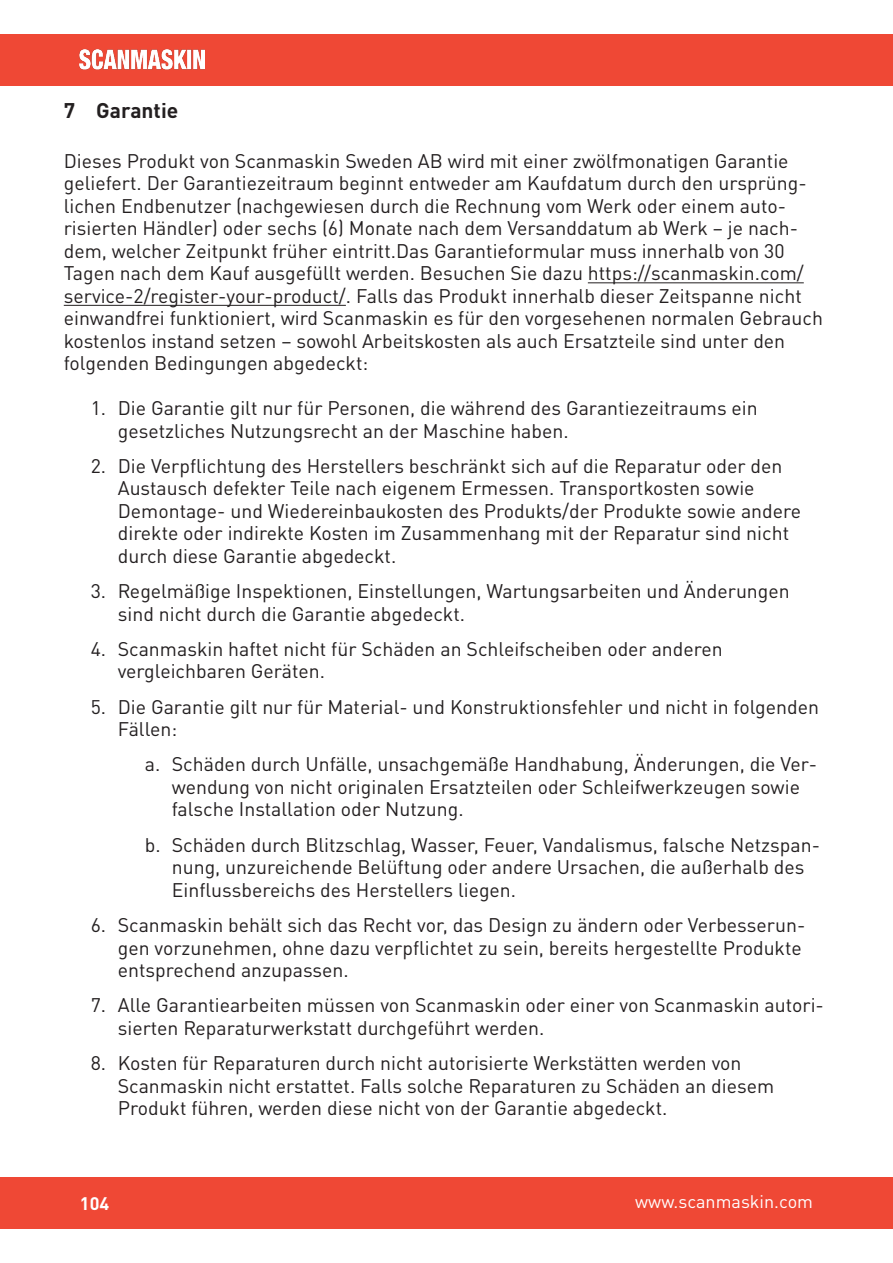
<style>
.page{position:relative;width:893px;height:1263px;background:#fff}
.page>*{position:absolute;margin:0;border:0;box-sizing:border-box;transform-origin:0 0}
.t1{font:700 21px "DIN Pro";color:#231f20}
.t2{font:19.5px/22.5px "DIN Pro";color:#231f20}
.t3{font:18px "DIN Pro";color:#fff}
.t4{font:700 18px "DIN Pro";color:#fff}
</style>
<div class="page">
<hr style="left:588px;top:282px;width:216px;height:1px;background:#231f20">
<hr style="left:64px;top:305px;width:282px;height:1px;background:#231f20">
<div style="left:0;top:34px;width:893px;height:51px;background:#ef4835"></div>
<div style="left:0;top:1178px;width:893px;height:51px;background:#ef4835"></div>
<img style="left:80px;top:50px;width:124px;height:19px">
<p class="t1" style="left:64px;top:94px;width:116px">7 Garantie</p>
<p class="t2" style="left:64px;top:147px;width:761px">Dieses Produkt von Scanmaskin Sweden AB wird mit einer zwölfmonatigen Garantie geliefert. Der Garantiezeitraum beginnt entweder am Kaufdatum durch den ursprüng&shy;lichen Endbenutzer (nachgewiesen durch die Rechnung vom Werk oder einem auto&shy;risierten Händler) oder sechs (6) Monate nach dem Versanddatum ab Werk – je nach&shy;dem, welcher Zeitpunkt früher eintritt.Das Garantieformular muss innerhalb von 30<br>Tagen nach dem Kauf ausgefüllt werden. Besuchen Sie dazu https://scanmaskin.com/ service-2/register-your-product/. Falls das Produkt innerhalb dieser Zeitspanne nicht einwandfrei funktioniert, wird Scanmaskin es für den vorgesehenen normalen Gebrauch kostenlos instand setzen – sowohl Arbeitskosten als auch Ersatzteile sind unter den folgenden Bedingungen abgedeckt:</p>
<p class="t2" style="left:118px;top:395px;width:641px;text-indent:-27px">1. Die Garantie gilt nur für Personen, die während des Garantiezeitraums ein gesetzliches Nutzungsrecht an der Maschine haben.</p>
<p class="t2" style="left:118px;top:453px;width:685px;text-indent:-27px">2. Die Verpflichtung des Herstellers beschränkt sich auf die Reparatur oder den Austausch defekter Teile nach eigenem Ermessen. Transportkosten sowie Demontage- und Wiedereinbaukosten des Produkts/der Produkte sowie andere direkte oder indirekte Kosten im Zusammenhang mit der Reparatur sind nicht durch diese Garantie abgedeckt.</p>
<p class="t2" style="left:118px;top:578px;width:673px;text-indent:-27px">3. Regelmäßige Inspektionen, Einstellungen, Wartungsarbeiten und Änderungen sind nicht durch die Garantie abgedeckt.</p>
<p class="t2" style="left:118px;top:636px;width:606px;text-indent:-27px">4. Scanmaskin haftet nicht für Schäden an Schleifscheiben oder anderen vergleichbaren Geräten.</p>
<p class="t2" style="left:118px;top:693px;width:703px;text-indent:-27px">5. Die Garantie gilt nur für Material- und Konstruktionsfehler und nicht in folgenden<br>Fällen:</p>
<p class="t2" style="left:172px;top:751px;width:647px;text-indent:-27px">a. Schäden durch Unfälle, unsachgemäße Handhabung, Änderungen, die Ver&shy;wendung von nicht originalen Ersatzteilen oder Schleifwerkzeugen sowie falsche Installation oder Nutzung.</p>
<p class="t2" style="left:172px;top:831px;width:650px;text-indent:-27px">b. Schäden durch Blitzschlag, Wasser, Feuer, Vandalismus, falsche Netzspan&shy;nung, unzureichende Belüftung oder andere Ursachen, die außerhalb des<br>Einflussbereichs des Herstellers liegen.</p>
<p class="t2" style="left:118px;top:912px;width:689px;text-indent:-27px">6. Scanmaskin behält sich das Recht vor, das Design zu ändern oder Verbesserun&shy;gen vorzunehmen, ohne dazu verpflichtet zu sein, bereits hergestellte Produkte entsprechend anzupassen.</p>
<p class="t2" style="left:118px;top:992px;width:708px;text-indent:-27px">7. Alle Garantiearbeiten müssen von Scanmaskin oder einer von Scanmaskin autori&shy;sierten Reparaturwerkstatt durchgeführt werden.</p>
<p class="t2" style="left:118px;top:1050px;width:658px;text-indent:-27px">8. Kosten für Reparaturen durch nicht autorisierte Werkstätten werden von<br>Scanmaskin nicht erstattet. Falls solche Reparaturen zu Schäden an diesem<br>Produkt führen, werden diese nicht von der Garantie abgedeckt.</p>
<p class="t4" style="left:80px;top:1189px;width:31px">104</p>
<p class="t3" style="left:635px;top:1187px;width:179px">www.scanmaskin.com</p>
</div>
